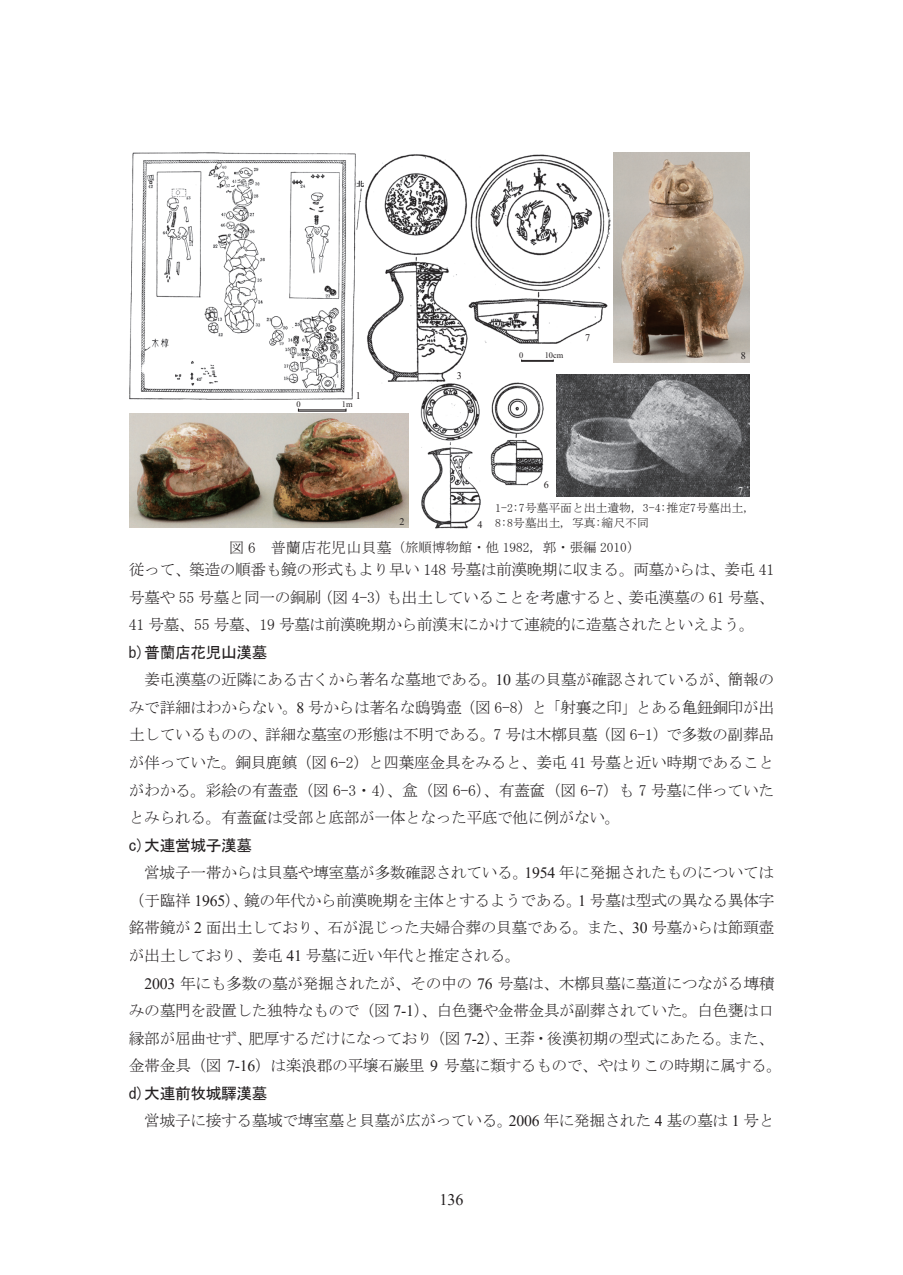
<style>
.page{position:relative;width:903px;height:1275px;background:#fff}
.page>*{position:absolute;margin:0;border:0;box-sizing:border-box;transform-origin:0 0}
.t1{font:16.1px "Times New Roman";color:#231f20}
.t2{font:15.75px/27.7px "MS Mincho";letter-spacing:-.025em;color:#231f20;text-align:justify}
.t3{font:15.75px "MS Gothic";letter-spacing:-.025em;color:#231f20}
.t4{font:13.47px "MS Mincho";color:#231f20}
.t5{font:11.72px/15px "MS Mincho";color:#231f20}
.t6{font:10.15px "Times New Roman";color:#231f20}
.t7{font:10.15px "Times New Roman";color:#fff}
.t8{font:8.4px "Times New Roman";color:#231f20}
.s1{font-size:15.05px}
.s2{font-family:"Times New Roman"}
.s3{font-family:"Sim Sun"}
</style>
<div class="page">
<img style="left:130px;top:152px;width:234px;height:248px">
<img style="left:365px;top:154px;width:103px;height:228px">
<img style="left:468px;top:154px;width:143px;height:190px">
<img style="left:491px;top:383px;width:53px;height:102px">
<img style="left:556px;top:374px;width:193px;height:123px">
<img style="left:130px;top:414px;width:279px;height:113px">
<img style="left:613px;top:152px;width:136px;height:211px">
<img style="left:420px;top:383px;width:60px;height:146px">
<hr style="left:298px;top:410px;width:48px;height:1px;background:#231f20">
<hr style="left:521px;top:360px;width:32px;height:1px;background:#231f20">
<p class="t6" style="left:356px;top:389px;width:7px">1</p>
<p class="t8" style="left:296px;top:398px;width:6px">0</p>
<p class="t8" style="left:342px;top:398px;width:12px">1m</p>
<p class="t6" style="left:399px;top:515px;width:7px">2</p>
<p class="t6" style="left:457px;top:368px;width:7px">3</p>
<p class="t8" style="left:519px;top:349px;width:6px">0</p>
<p class="t8" style="left:545px;top:349px;width:20px">10cm</p>
<p class="t6" style="left:585px;top:331px;width:7px">7</p>
<p class="t6" style="left:741px;top:349px;width:7px">8</p>
<p class="t6" style="left:477px;top:517px;width:7px">4</p>
<p class="t6" style="left:544px;top:477px;width:7px">6</p>
<p class="t7" style="left:738px;top:483px;width:7px">7</p>
<p class="t5" style="left:495px;top:500px;width:256px">1-2:7号墓平面と出土遺物, 3-4:推定7号墓出土,<br>8:8号墓出土, 写真:縮尺不同</p>
<p class="t4" style="left:229px;top:540px;width:413px"><span class="s1">図 6　普蘭店花児山貝墓</span>（旅順博物館・他 1982, 郭・張編 2010）</p>
<p class="t2" style="left:129px;top:556px;width:647px">従って、築造の順番も鏡の形式もより早い 148 号墓は前漢晩期に収まる。両墓からは、姜屯 41号墓や 55 号墓と同一の銅刷（図 4-3）も出土していることを考慮すると、姜屯漢墓の 61 号墓、41 号墓、55 号墓、19 号墓は前漢晩期から前漢末にかけて連続的に造墓されたといえよう。</p>
<p class="t3" style="left:129px;top:644px;width:140px">b)普蘭店花児山漢墓</p>
<p class="t2" style="left:129px;top:666px;width:647px;text-indent:15px">姜屯漢墓の近隣にある古くから著名な墓地である。<span class="s2">10</span> 基の貝墓が確認されているが、簡報のみで詳細はわからない。<span class="s2">8</span> 号からは著名な<span class="s3">鴟鴞</span>壺（図 6-8）と「射襄之印」とある亀鈕銅印が出土しているものの、詳細な墓室の形態は不明である。7 号は木槨貝墓（図 6-1）で多数の副葬品が伴っていた。銅貝鹿鎮（図 6-2）と四葉座金具をみると、姜屯 41 号墓と近い時期であることがわかる。彩絵の有蓋壺（図 6-3・4）、盒（図 6-6）、有蓋奩（図 6-7）も 7 号墓に伴っていたとみられる。有蓋奩は受部と底部が一体となった平底で他に例がない。</p>
<p class="t3" style="left:129px;top:837px;width:125px">c)大連営城子漢墓</p>
<p class="t2" style="left:129px;top:859px;width:647px;text-indent:15px">営城子一帯からは貝墓や塼室墓が多数確認されている。<span class="s2">1954</span> 年に発掘されたものについては（于臨祥 <span class="s2">1965</span>）、鏡の年代から前漢晩期を主体とするようである。<span class="s2">1</span> 号墓は型式の異なる異体字銘帯鏡が <span class="s2">2</span> 面出土しており、石が混じった夫婦合葬の貝墓である。また、<span class="s2">30</span> 号墓からは節頸壺が出土しており、姜屯 <span class="s2">41</span> 号墓に近い年代と推定される。</p>
<p class="t2" style="left:129px;top:969px;width:655px;text-align:center"><span class="s2">2003</span> 年にも多数の墓が発掘されたが、その中の <span class="s2">76</span> 号墓は、木槨貝墓に墓道につながる塼積<br>みの墓門を設置した独特なもので（図 <span class="s2">7-1</span>）、白色甕や金帯金具が副葬されていた。白色甕は口縁部が屈曲せず、肥厚するだけになっており（図 <span class="s2">7-2</span>）、王莽・後漢初期の型式にあたる。また、金帯金具（図 <span class="s2">7-16</span>）は楽浪郡の平壌石巌里 <span class="s2">9</span> 号墓に類するもので、やはりこの時期に属する。</p>
<p class="t3" style="left:129px;top:1085px;width:140px">d)大連前牧城驛漢墓</p>
<p class="t2" style="left:144px;top:1107px;width:632px">営城子に接する墓域で塼室墓と貝墓が広がっている。<span class="s2">2006</span> 年に発掘された <span class="s2">4</span> 基の墓は <span class="s2">1</span> 号と</p>
<p class="t1" style="left:439px;top:1188px;width:26px">136</p>
</div>
